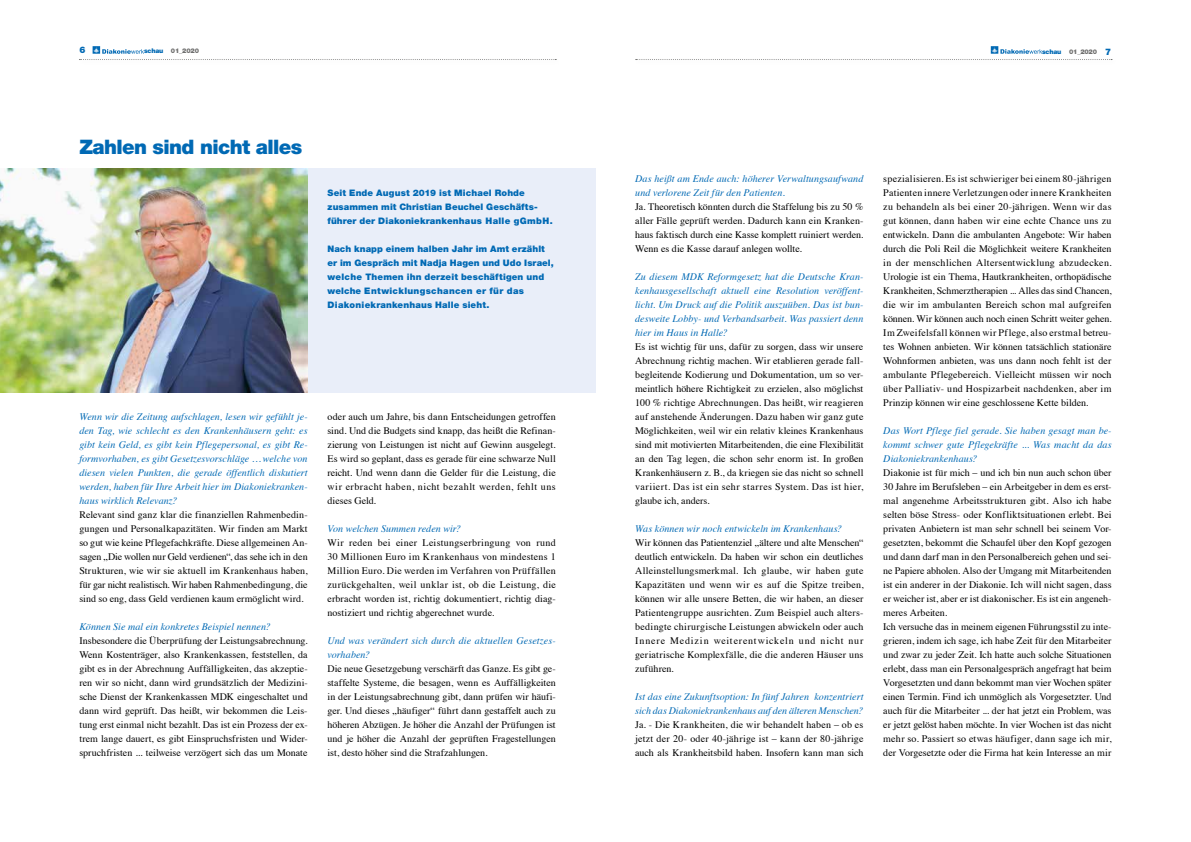
<style>
.page{position:relative;width:1191px;height:842px;background:#fff}
.page>*{position:absolute;margin:0;border:0;box-sizing:border-box;transform-origin:0 0}
.t1{font:900 20px "Helvetica Neue LT Pro";letter-spacing:-.03em;color:#0069b4}
.t2{font:10px/14px "Times";color:#000;text-align:justify}
.t3{font:italic 10px/14px "Times";letter-spacing:.005em;color:#0069b4}
.t4{font:900 9px/14px "Helvetica Neue LT Pro";letter-spacing:.015em;color:#0069b4}
.t5{font:900 6.5px "Helvetica Neue LT Pro";letter-spacing:-.03em;color:#6f6f6e}
.s1{color:#0069b4}
.s2{font-size:9px;color:#0069b4}
</style>
<div class="page">
<svg style="left:79px;top:46px;width:477px;height:14px"></svg>
<svg style="left:635px;top:46px;width:477px;height:14px"></svg>
<div style="left:303px;top:168px;width:292px;height:224px;background:#e9eef9"></div>
<img style="left:0;top:168px;width:308px;height:224px">
<p class="t4" style="left:79px;top:43px;width:8px">6</p>
<p class="t5" style="left:144px;top:47px;width:56px"><span class="s1">schau</span> 01_2020</p>
<p class="t5" style="left:1042px;top:47px;width:70px"><span class="s1">schau</span> 01_2020 <span class="s2">7</span></p>
<h1 class="t1" style="left:79px;top:135px;width:224px">Zahlen sind nicht alles</h1>
<p class="t4" style="left:327px;top:186px;width:227px">Seit Ende August 2019 ist Michael Rohde zusammen mit Christian Beuchel Geschäfts&shy;führer der Diakoniekrankenhaus Halle gGmbH.</p>
<p class="t4" style="left:327px;top:242px;width:228px">Nach knapp einem halben Jahr im Amt erzählt er im Gespräch mit Nadja Hagen und Udo Israel, welche Themen ihn derzeit beschäftigen und welche Entwicklungschancen er für das Diakoniekrankenhaus Halle sieht.</p>
<p class="t3" style="left:79px;top:409px;width:230px;text-align:justify">Wenn wir die Zeitung aufschlagen, lesen wir gefühlt je&shy;den Tag, wie schlecht es den Krankenhäusern geht: es gibt kein Geld, es gibt kein Pflegepersonal, es gibt Re&shy;formvorhaben, es gibt Gesetzesvorschläge … welche von diesen vielen Punkten, die gerade öffentlich diskutiert werden, haben für Ihre Arbeit hier im Diakoniekranken&shy;haus wirklich Relevanz?</p>
<p class="t2" style="left:79px;top:507px;width:230px">Relevant sind ganz klar die finanziellen Rahmenbedin&shy;gungen und Personalkapazitäten. Wir finden am Markt so gut wie keine Pflegefachkräfte. Diese allgemeinen An&shy;sagen „Die wollen nur Geld verdienen“, das sehe ich in den Strukturen, wie wir sie aktuell im Krankenhaus haben, für gar nicht realistisch. Wir haben Rahmenbedingung, die sind so eng, dass Geld verdienen kaum ermöglicht wird.</p>
<p class="t3" style="left:79px;top:619px;width:193px">Können Sie mal ein konkretes Beispiel nennen?</p>
<p class="t2" style="left:79px;top:633px;width:230px">Insbesondere die Überprüfung der Leistungsabrechnung.<br>Wenn Kostenträger, also Krankenkassen, feststellen, da gibt es in der Abrechnung Auffälligkeiten, das akzeptie&shy;ren wir so nicht, dann wird grundsätzlich der Medizini&shy;sche Dienst der Krankenkassen MDK eingeschaltet und dann wird geprüft. Das heißt, wir bekommen die Leis&shy;tung erst einmal nicht bezahlt. Das ist ein Prozess der ex&shy;trem lange dauert, es gibt Einspruchsfristen und Wider&shy;spruchfristen ... teilweise verzögert sich das um Monate</p>
<p class="t2" style="left:327px;top:409px;width:230px">oder auch um Jahre, bis dann Entscheidungen getroffen sind. Und die Budgets sind knapp, das heißt die Refinan&shy;zierung von Leistungen ist nicht auf Gewinn ausgelegt.<br>Es wird so geplant, dass es gerade für eine schwarze Null reicht. Und wenn dann die Gelder für die Leistung, die wir erbracht haben, nicht bezahlt werden, fehlt uns dieses Geld.</p>
<p class="t3" style="left:327px;top:521px;width:135px">Von welchen Summen reden wir?</p>
<p class="t2" style="left:327px;top:535px;width:230px">Wir reden bei einer Leistungserbringung von rund 30 Millionen Euro im Krankenhaus von mindestens 1<br>Million Euro. Die werden im Verfahren von Prüffällen zurückgehalten, weil unklar ist, ob die Leistung, die erbracht worden ist, richtig dokumentiert, richtig diag&shy;nostiziert und richtig abgerechnet wurde.</p>
<p class="t3" style="left:327px;top:633px;width:230px">Und was verändert sich durch die aktuellen Gesetzes&shy;vorhaben?</p>
<p class="t2" style="left:327px;top:661px;width:230px">Die neue Gesetzgebung verschärft das Ganze. Es gibt ge&shy;staffelte Systeme, die besagen, wenn es Auffälligkeiten in der Leistungsabrechnung gibt, dann prüfen wir häufi&shy;ger. Und dieses „häufiger“ führt dann gestaffelt auch zu höheren Abzügen. Je höher die Anzahl der Prüfungen ist und je höher die Anzahl der geprüften Fragestellungen ist, desto höher sind die Strafzahlungen.</p>
<p class="t3" style="left:635px;top:171px;width:230px">Das heißt am Ende auch: höherer Verwaltungsaufwand und verlorene Zeit für den Patienten.</p>
<p class="t2" style="left:635px;top:199px;width:230px">Ja. Theoretisch könnten durch die Staffelung bis zu 50 % aller Fälle geprüft werden. Dadurch kann ein Kranken&shy;haus faktisch durch eine Kasse komplett ruiniert werden.<br>Wenn es die Kasse darauf anlegen wollte.</p>
<p class="t3" style="left:635px;top:269px;width:230px;text-align:justify">Zu diesem MDK Reformgesetz hat die Deutsche Kran&shy;kenhausgesellschaft aktuell eine Resolution veröffent&shy;licht. Um Druck auf die Politik auszuüben. Das ist bun&shy;desweite Lobby- und Verbandsarbeit. Was passiert denn hier im Haus in Halle?</p>
<p class="t2" style="left:635px;top:339px;width:230px">Es ist wichtig für uns, dafür zu sorgen, dass wir unsere Abrechnung richtig machen. Wir etablieren gerade fall&shy;begleitende Kodierung und Dokumentation, um so ver&shy;meintlich höhere Richtigkeit zu erzielen, also möglichst 100 % richtige Abrechnungen. Das heißt, wir reagieren auf anstehende Änderungen. Dazu haben wir ganz gute Möglichkeiten, weil wir ein relativ kleines Krankenhaus sind mit motivierten Mitarbeitenden, die eine Flexibilität an den Tag legen, die schon sehr enorm ist. In großen Krankenhäusern z. B., da kriegen sie das nicht so schnell variiert. Das ist ein sehr starres System. Das ist hier, glaube ich, anders.</p>
<p class="t3" style="left:635px;top:521px;width:208px">Was können wir noch entwickeln im Krankenhaus?</p>
<p class="t2" style="left:635px;top:535px;width:230px">Wir können das Patientenziel „ältere und alte Menschen“ deutlich entwickeln. Da haben wir schon ein deutliches Alleinstellungsmerkmal. Ich glaube, wir haben gute Kapazitäten und wenn wir es auf die Spitze treiben, können wir alle unsere Betten, die wir haben, an dieser Patientengruppe ausrichten. Zum Beispiel auch alters&shy;bedingte chirurgische Leistungen abwickeln oder auch Innere Medizin weiterentwickeln und nicht nur geriatrische Komplexfälle, die die anderen Häuser uns zuführen.</p>
<p class="t3" style="left:635px;top:689px;width:230px">Ist das eine Zukunftsoption: In fünf Jahren konzentriert sich das Diakoniekrankenhaus auf den älteren Menschen?</p>
<p class="t2" style="left:635px;top:717px;width:230px">Ja. - Die Krankheiten, die wir behandelt haben – ob es jetzt der 20- oder 40-jährige ist – kann der 80-jährige auch als Krankheitsbild haben. Insofern kann man sich</p>
<p class="t2" style="left:883px;top:171px;width:230px">spezialisieren. Es ist schwieriger bei einem 80-jährigen Patienten innere Verletzungen oder innere Krankheiten zu behandeln als bei einer 20-jährigen. Wenn wir das gut können, dann haben wir eine echte Chance uns zu entwickeln. Dann die ambulanten Angebote: Wir haben durch die Poli Reil die Möglichkeit weitere Krankheiten in der menschlichen Altersentwicklung abzudecken.<br>Urologie ist ein Thema, Hautkrankheiten, orthopädische Krankheiten, Schmerztherapien ... Alles das sind Chancen, die wir im ambulanten Bereich schon mal aufgreifen können. Wir können auch noch einen Schritt weiter gehen.<br>Im Zweifelsfall können wir Pflege, also erstmal betreu&shy;tes Wohnen anbieten. Wir können tatsächlich stationäre Wohnformen anbieten, was uns dann noch fehlt ist der ambulante Pflegebereich. Vielleicht müssen wir noch über Palliativ- und Hospizarbeit nachdenken, aber im Prinzip können wir eine geschlossene Kette bilden.</p>
<p class="t3" style="left:883px;top:423px;width:230px;text-align:justify">Das Wort Pflege fiel gerade. Sie haben gesagt man be&shy;kommt schwer gute Pflegekräfte ... Was macht da das Diakoniekrankenhaus?</p>
<p class="t2" style="left:883px;top:465px;width:230px;text-align:left">Diakonie ist für mich – und ich bin nun auch schon über 30 Jahre im Berufsleben – ein Arbeitgeber in dem es erst&shy;mal angenehme Arbeitsstrukturen gibt. Also ich habe selten böse Stress- oder Konfliktsituationen erlebt. Bei privaten Anbietern ist man sehr schnell bei seinem Vor&shy;gesetzten, bekommt die Schaufel über den Kopf gezogen und dann darf man in den Personalbereich gehen und sei&shy;ne Papiere abholen. Also der Umgang mit Mitarbeitenden ist ein anderer in der Diakonie. Ich will nicht sagen, dass er weicher ist, aber er ist diakonischer. Es ist ein angeneh&shy;meres Arbeiten.<br>Ich versuche das in meinem eigenen Führungsstil zu inte&shy;grieren, indem ich sage, ich habe Zeit für den Mitarbeiter und zwar zu jeder Zeit. Ich hatte auch solche Situationen erlebt, dass man ein Personalgespräch angefragt hat beim Vorgesetzten und dann bekommt man vier Wochen später einen Termin. Find ich unmöglich als Vorgesetzter. Und auch für die Mitarbeiter ... der hat jetzt ein Problem, was er jetzt gelöst haben möchte. In vier Wochen ist das nicht mehr so. Passiert so etwas häufiger, dann sage ich mir, der Vorgesetzte oder die Firma hat kein Interesse an mir</p>
</div>
